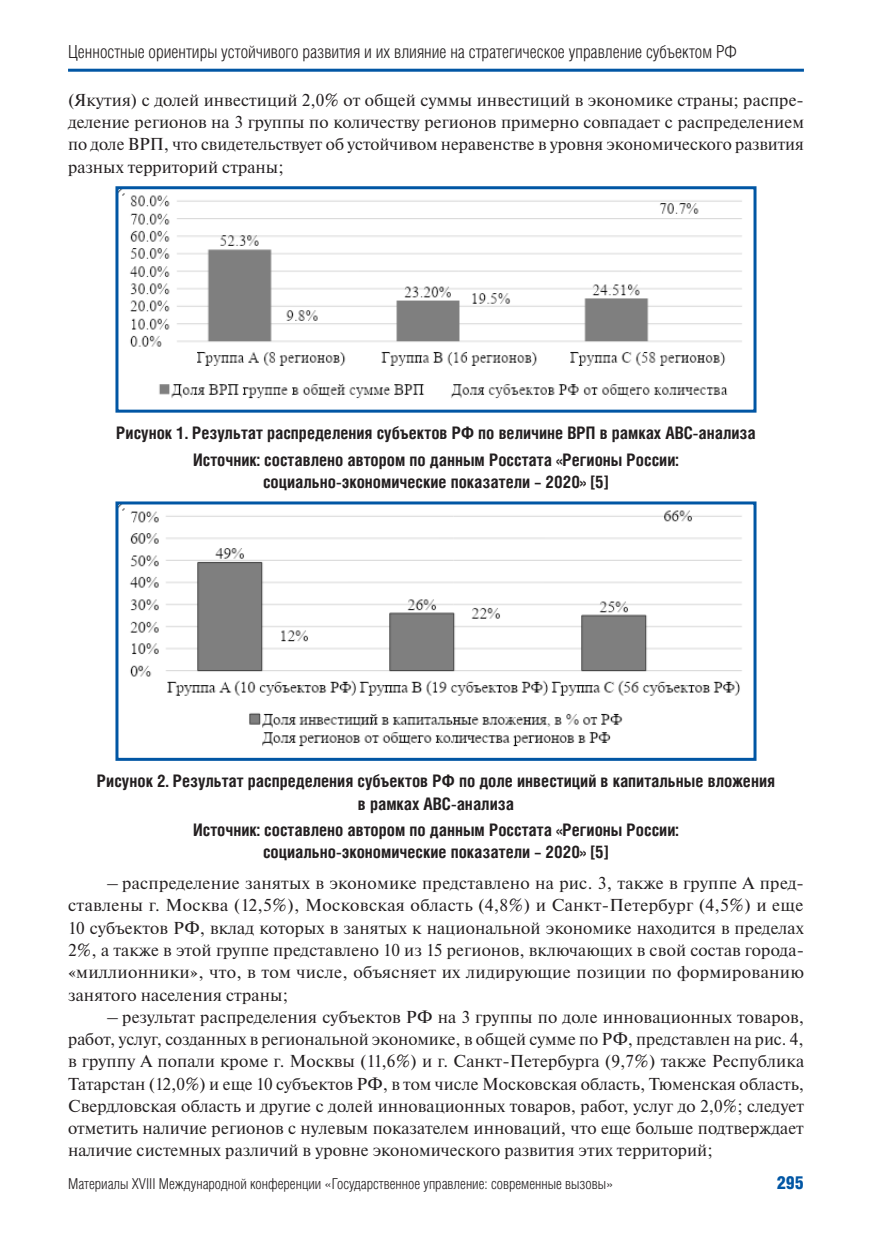
<style>
.page{position:relative;width:872px;height:1234px;background:#fff}
.page>*{position:absolute;margin:0;border:0;box-sizing:border-box;transform-origin:0 0}
.t1{font:300 18px "Helios Cond";color:#231f20}
.t2{font:900 18px "Helios Cond";color:#0156a4}
.t3{font:17.25px/22.2px "Newton";color:#231f20;text-align:justify}
.текст___рисунок{font:700 17.25px/22.2px "Helios Cond";color:#231f20;text-align:center}
.t4{font:300 15px "Helios Cond";color:#231f20}
</style>
<div class="page">
<hr style="left:68px;top:69px;width:736px;height:3px;background:#0156a4">
<img style="left:119px;top:190px;width:623px;height:209px">
<div style="left:115px;top:186px;width:641px;height:226px;border:3px solid #0156a4"></div>
<img style="left:119px;top:505px;width:623px;height:242px">
<div style="left:115px;top:501px;width:641px;height:259px;border:3px solid #0156a4"></div>
<p class="t1" style="left:68px;top:40px;width:670px">Ценностные ориентиры устойчивого развития и их влияние на стратегическое управление субъектом РФ</p>
<p class="t3" style="left:68px;top:88px;width:737px">(Якутия) с долей инвестиций 2,0% от общей суммы инвестиций в экономике страны; распре&shy;деление регионов на 3 группы по количеству регионов примерно совпадает с распределением по доле ВРП, что свидетельствует об устойчивом неравенстве в уровня экономического развития разных территорий страны;</p>
<p class="текст___рисунок" style="left:116px;top:421px;width:641px">Рисунок 1. Результат распределения субъектов РФ по величине ВРП в рамках АВС-анализа</p>
<p class="текст___рисунок" style="left:193px;top:448px;width:487px">Источник: составлено автором по данным Росстата «Регионы России: социально-экономические показатели – 2020» [5]</p>
<p class="текст___рисунок" style="left:97px;top:769px;width:679px">Рисунок 2. Результат распределения субъектов РФ по доле инвестиций в капитальные вложения в рамках АВС-анализа</p>
<p class="текст___рисунок" style="left:193px;top:818px;width:487px">Источник: составлено автором по данным Росстата «Регионы России: социально-экономические показатели – 2020» [5]</p>
<p class="t3" style="left:68px;top:871px;width:737px;text-indent:38px">– распределение занятых в экономике представлено на рис. 3, также в группе А пред&shy;ставлены г. Москва (12,5%), Московская область (4,8%) и Санкт-Петербург (4,5%) и еще 10 субъектов РФ, вклад которых в занятых к национальной экономике находится в пределах 2%, а также в этой группе представлено 10 из 15 регионов, включающих в свой состав города-«миллионники», что, в том числе, объясняет их лидирующие позиции по формированию занятого населения страны;</p>
<p class="t3" style="left:68px;top:1004px;width:737px;text-indent:38px">– результат распределения субъектов РФ на 3 группы по доле инновационных товаров, работ, услуг, созданных в региональной экономике, в общей сумме по РФ, представлен на рис. 4, в группу А попали кроме г. Москвы (11,6%) и г. Санкт-Петербурга (9,7%) также Республика Татарстан (12,0%) и еще 10 субъектов РФ, в том числе Московская область, Тюменская область, Свердловская область и другие с долей инновационных товаров, работ, услуг до 2,0%; следует отметить наличие регионов с нулевым показателем инноваций, что еще больше подтверждает наличие системных различий в уровне экономического развития этих территорий;</p>
<p class="t4" style="left:68px;top:1174px;width:547px">Материалы XVIII Международной конференции «Государственное управление: современные вызовы»</p>
<p class="t2" style="left:777px;top:1171px;width:29px">295</p>
</div>
